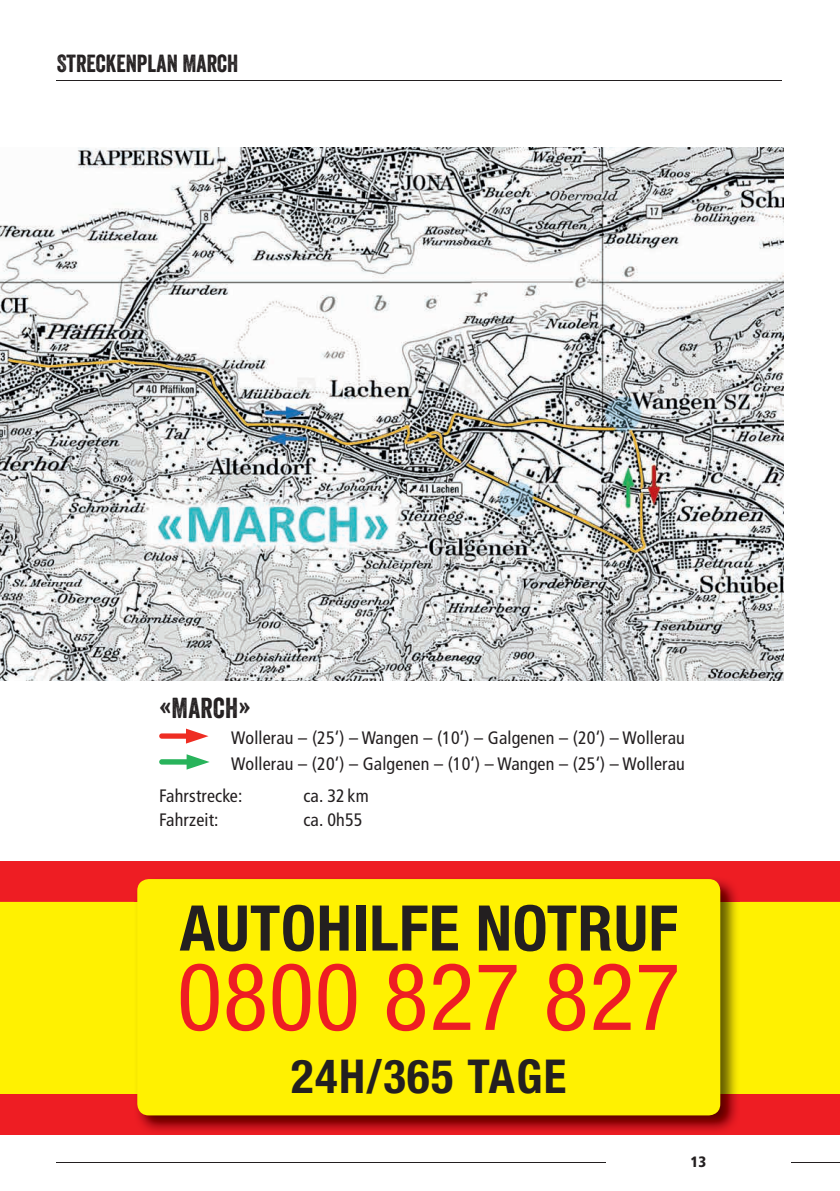
<style>
.page{position:relative;width:840px;height:1191px;background:#fff}
.page>*{position:absolute;margin:0;border:0;box-sizing:border-box;transform-origin:0 0}
.t1{font:condensed 93.6px "Helvetica Neue LT";letter-spacing:.01em;color:#ee1d23}
.t2{font:700 condensed 63px "Helvetica Neue LT";letter-spacing:.01em;color:#231f20}
.t3{font:700 condensed 46.8px "Helvetica Neue LT";letter-spacing:.03em;color:#231f20}
.t4{font:28px "Veneer";letter-spacing:.01em;color:#231f20}
.t5{font:24px "Veneer";color:#231f20}
.t6{font:condensed 18px/26px "Frutiger";letter-spacing:.01em;color:#231f20}
.t7{font:900 condensed 15px "Frutiger";color:#231f20}
</style>
<div class="page">
<hr style="left:57px;top:80px;width:724px;height:1px;background:#231f20">
<img style="left:0;top:147px;width:782px;height:533px">
<hr style="left:57px;top:1162px;width:782px;height:1px;background:#231f20">
<div style="left:605px;top:1155px;width:185px;height:13px;background:#fff"></div>
<svg style="left:159px;top:728px;width:49px;height:15px"></svg>
<svg style="left:159px;top:754px;width:50px;height:15px"></svg>
<div style="left:0;top:892px;width:839px;height:210px;background:#fff101"></div>
<div style="left:0;top:861px;width:839px;height:41px;background:#ee1d23"></div>
<div style="left:0;top:1094px;width:839px;height:40px;background:#ee1d23"></div>
<img style="left:134px;top:879px;width:604px;height:256px">
<div style="left:137px;top:879px;width:582px;height:236px;background:#fff101;border-radius:12px"></div>
<h3 class="t5" style="left:57px;top:48px;width:183px">STRECKENPLAN MARCH</h3>
<h3 class="t4" style="left:159px;top:690px;width:93px">«MARCH»</h3>
<p class="t6" style="left:231px;top:724px;width:455px">Wollerau – (25‘) – Wangen – (10‘) – Galgenen – (20‘) – Wollerau<br>Wollerau – (20‘) – Galgenen – (10‘) – Wangen – (25‘) – Wollerau</p>
<p class="t6" style="left:159px;top:782px;width:85px">Fahrstrecke:</p>
<p class="t6" style="left:303px;top:782px;width:67px">ca. 32 km</p>
<p class="t6" style="left:159px;top:806px;width:61px">Fahrzeit:</p>
<p class="t6" style="left:303px;top:806px;width:61px">ca. 0h55</p>
<h2 class="t2" style="left:180px;top:890px;width:499px">AUTOHILFE NOTRUF</h2>
<h1 class="t1" style="left:177px;top:942px;width:504px">0800 827 827</h1>
<h3 class="t3" style="left:291px;top:1048px;width:276px">24H/365 TAGE</h3>
<p class="t7" style="left:690px;top:1152px;width:17px">13</p>
</div>
